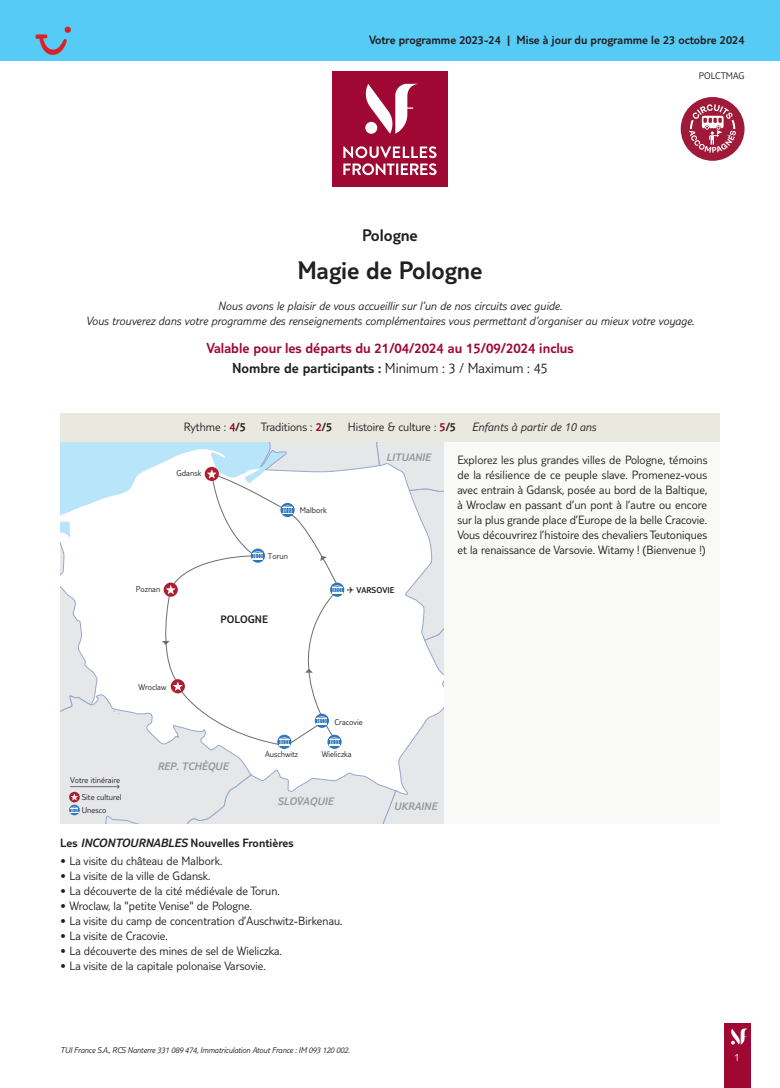
<style>
.page{position:relative;width:780px;height:1088px;background:#fff}
.page>*{position:absolute;margin:0;border:0;box-sizing:border-box;transform-origin:0 0}
.t1{font:300 26.25px "TUI Type";color:#231f20}
.t2{font:300 17.5px "TUI Type";color:#231f20}
.t3{font:300 15px/19.8px "TUI Type";color:#9e0832;text-align:center}
.t4{font:300 12.5px/15px "TUI Type";color:#231f20;text-align:justify}
.t5{font:italic 300 12.5px/15px "TUI Type";color:#231f20;text-align:center}
.t6{font:300 12.5px "TUI Type";color:#231f20}
.t7{font:italic 300 11.25px "TUI Type";color:#95989c}
.t8{font:300 11.25px "TUI Type";color:#231f20}
.t9{font:300 11.25px "TUI Type";color:#fff}
.t10{font:300 10px "TUI Type";color:#231f20}
.t11{font:300 8.75px/16.8px "TUI Type";color:#231f20;text-align:right}
.t12{font:italic 300 8.75px "TUI Type";letter-spacing:-.02em;color:#231f20}
.t13{font:300 8.75px "TUI Type";color:#231f20}
.s1{color:#231f20}
.s2{color:#9e0832}
.s3{font-style:inherit}
.s4{font-style:normal}
.s5{font-style:normal;color:#9e0832}
.s6{font-style:italic}
</style>
<div class="page">
<div style="left:724px;top:1023px;width:26px;height:65px;background:#9e0832"></div>
<svg style="left:731px;top:1028px;width:17px;height:16px"></svg>
<div style="left:60px;top:441px;width:659px;height:383px;background:#f9f9f7"></div>
<div style="left:0;top:0;width:780px;height:60px;background:#56cbf5"></div>
<div style="left:332px;top:72px;width:115px;height:115px;background:#9e0832"></div>
<svg style="left:343px;top:146px;width:93px;height:29px"></svg>
<svg style="left:365px;top:84px;width:52px;height:50px"></svg>
<svg style="left:60px;top:441px;width:383px;height:383px"></svg>
<div style="left:60px;top:413px;width:659px;height:28px;background:#e9e9e0"></div>
<svg style="left:35px;top:27px;width:36px;height:28px"></svg>
<div style="left:680px;top:97px;width:64px;height:64px;background:#9e1a38;border-radius:50%"></div>
<svg style="left:689px;top:104px;width:47px;height:49px"></svg>
<p class="t6" style="left:369px;top:33px;width:377px">Votre programme 2023-24 | Mise à jour du programme le 23 octobre 2024</p>
<p class="t10" style="left:699px;top:70px;width:47px">POLCTMAG</p>
<h2 class="t2" style="left:362px;top:225px;width:57px">Pologne</h2>
<h1 class="t1" style="left:297px;top:255px;width:187px">Magie de Pologne</h1>
<p class="t5" style="left:86px;top:298px;width:610px">Nous avons le plaisir de vous accueillir sur l’un de nos circuits avec guide.<br>Vous trouverez dans votre programme des renseignements complémentaires vous permettant d’organiser au mieux votre voyage.</p>
<p class="t3" style="left:206px;top:338px;width:368px">Valable pour les départs du 21/04/2024 au 15/09/2024 inclus<br><span class="s1">Nombre de participants :</span> <span class="s1">Minimum : 3 / Maximum : 45</span></p>
<p class="t4" style="left:184px;top:419px;width:150px">Rythme : <span class="s2">4</span><span class="s3">/5</span> Traditions : <span class="s2">2</span><span class="s3">/5</span></p>
<p class="t5" style="left:348px;top:419px;width:250px"><span class="s4">Histoire &amp; culture :</span> <span class="s5">5</span><span class="s4">/5</span> Enfants à partir de 10 ans</p>
<p class="t11" style="left:176px;top:465px;width:26px">Gdansk</p>
<p class="t11" style="left:136px;top:580px;width:26px">Poznan</p>
<p class="t11" style="left:300px;top:502px;width:28px">Malbork</p>
<p class="t11" style="left:268px;top:547px;width:22px">Torun</p>
<p class="t8" style="left:220px;top:612px;width:49px">POLOGNE</p>
<p class="t7" style="left:386px;top:451px;width:46px">LITUANIE</p>
<p class="t13" style="left:347px;top:585px;width:48px">✈ VARSOVIE</p>
<p class="t4" style="left:457px;top:452px;width:251px">Explorez les plus grandes villes de Pologne, témoins de la résilience de ce peuple slave. Promenez-vous avec entrain à Gdansk, posée au bord de la Baltique, à Wroclaw en passant d’un pont à l’autre ou encore sur la plus grande place d’Europe de la belle Cracovie.<br>Vous découvrirez l’histoire des chevaliers Teutoniques et la renaissance de Varsovie. Witamy ! (Bienvenue !)</p>
<p class="t11" style="left:138px;top:678px;width:30px">Wroclaw</p>
<p class="t11" style="left:70px;top:772px;width:53px">Votre itinéraire<br>Site culturel</p>
<p class="t11" style="left:82px;top:801px;width:26px">Unesco</p>
<p class="t7" style="left:157px;top:759px;width:72px">REP. TCHÈQUE</p>
<p class="t11" style="left:265px;top:746px;width:34px">Auschwitz</p>
<p class="t11" style="left:334px;top:713px;width:30px">Cracovie</p>
<p class="t11" style="left:322px;top:746px;width:31px">Wieliczka</p>
<p class="t7" style="left:277px;top:795px;width:57px">SLOVAQUIE</p>
<p class="t6" style="left:60px;top:835px;width:235px">Les <span class="s6">INCONTOURNABLES</span> Nouvelles Frontières</p>
<p class="t4" style="left:60px;top:853px;width:164px">• La visite du château de Malbork.</p>
<p class="t4" style="left:60px;top:868px;width:152px">• La visite de la ville de Gdansk.</p>
<p class="t4" style="left:60px;top:883px;width:221px">• La découverte de la cité médiévale de Torun.</p>
<p class="t4" style="left:60px;top:898px;width:193px">• Wroclaw, la "petite Venise" de Pologne.</p>
<p class="t4" style="left:60px;top:913px;width:284px">• La visite du camp de concentration d’Auschwitz-Birkenau.</p>
<p class="t4" style="left:60px;top:928px;width:109px">• La visite de Cracovie.</p>
<p class="t4" style="left:60px;top:943px;width:223px">• La découverte des mines de sel de Wieliczka.</p>
<p class="t4" style="left:60px;top:958px;width:207px">• La visite de la capitale polonaise Varsovie.</p>
<p class="t7" style="left:394px;top:800px;width:45px">UKRAINE</p>
<p class="t12" style="left:60px;top:1045px;width:291px">TUI France S.A., RCS Nanterre 331 089 474, Immatriculation Atout France : IM 093 120 002.</p>
<p class="t9" style="left:734px;top:1050px;width:7px">1</p>
</div>
